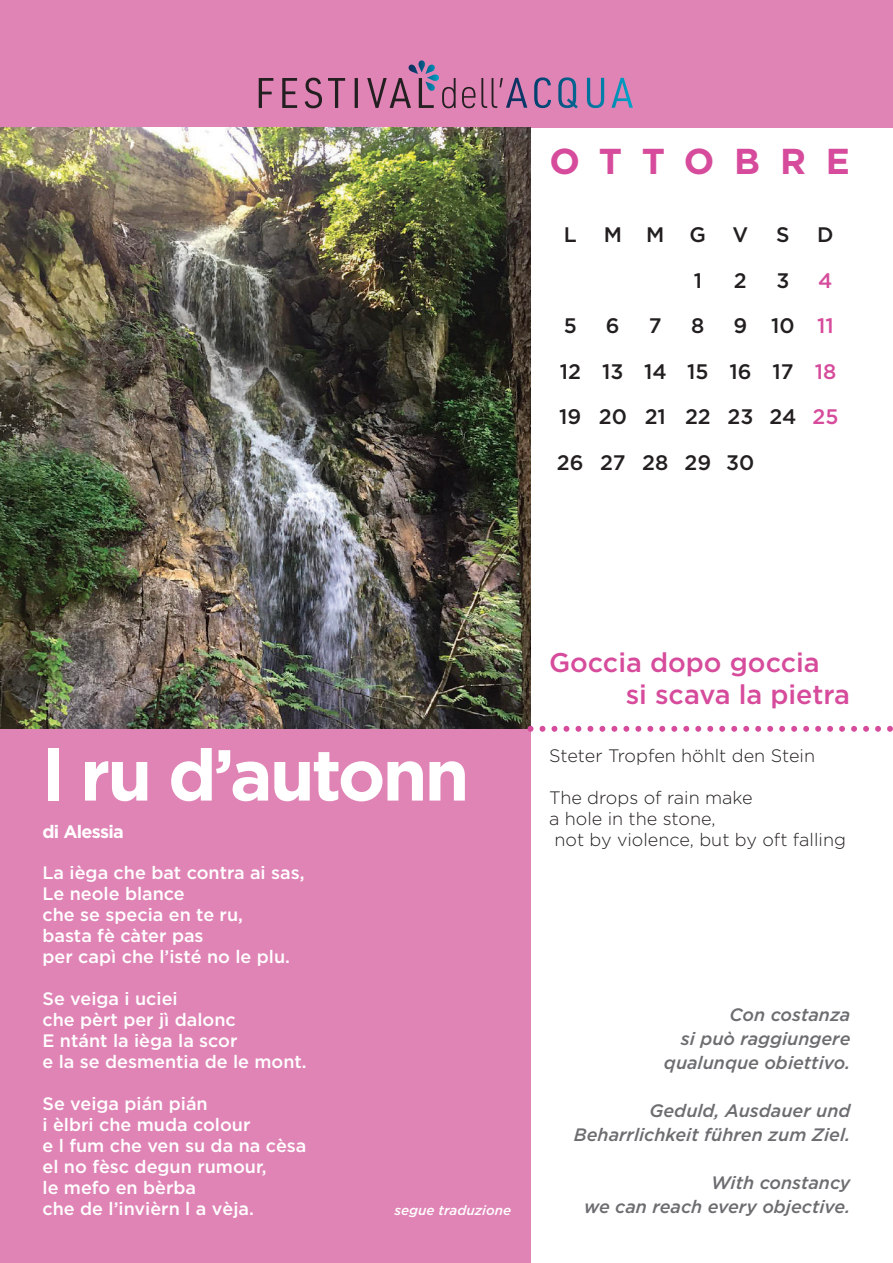
<style>
.page{position:relative;width:893px;height:1263px;background:#fff}
.page>*{position:absolute;margin:0;border:0;box-sizing:border-box;transform-origin:0 0}
.t1{font:700 72px "Gotham";letter-spacing:-.04em;color:#fff}
.t2{font:700 36px "Gotham";letter-spacing:.55em;color:#d64b9b}
.t3{font:500 27px/32.4px "Gotham";color:#d64b9b}
.t4{font:500 21px/45.6px "Gotham";color:#231f20}
.t5{font:500 21px "Gotham";color:#d64b9b}
.t6{font:500 18px/21px "Gotham";color:#fff}
.t7{font:italic 500 18px/24px "Gotham";color:#6c6d70;text-align:right}
.t8{font:300 18px "Gotham";color:#231f20}
.t9{font:700 18px "Gotham";letter-spacing:-.04em;color:#fff}
.t10{font:italic 500 13.5px "Gotham";color:#fff}
.s1{color:#d64b9b}
</style>
<div class="page">
<div style="left:0;top:571px;width:530px;height:692px;background:#e084b6"></div>
<div style="left:0;top:0;width:893px;height:128px;background:#e084b6"></div>
<img style="left:0;top:128px;width:530px;height:601px">
<svg style="left:527px;top:726px;width:366px;height:6px"></svg>
<svg style="left:587px;top:78px;width:17px;height:30px"></svg>
<svg style="left:558px;top:77px;width:20px;height:32px"></svg>
<svg style="left:534px;top:77px;width:17px;height:31px"></svg>
<svg style="left:611px;top:78px;width:22px;height:30px"></svg>
<svg style="left:259px;top:60px;width:268px;height:48px"></svg>
<h2 class="t2" style="left:550px;top:148px;width:302px">OTTOBRE</h2>
<p class="t4" style="left:564px;top:213px;width:14px">L</p>
<p class="t4" style="left:604px;top:213px;width:104px">M M G</p>
<p class="t4" style="left:732px;top:213px;width:17px">V</p>
<p class="t4" style="left:776px;top:213px;width:15px">S</p>
<p class="t4" style="left:817px;top:213px;width:18px">D</p>
<p class="t4" style="left:694px;top:259px;width:10px">1</p>
<p class="t4" style="left:734px;top:259px;width:14px">2</p>
<p class="t4" style="left:776px;top:259px;width:14px">3</p>
<p class="t5" style="left:818px;top:272px;width:16px">4</p>
<p class="t4" style="left:564px;top:304px;width:15px">5</p>
<p class="t4" style="left:606px;top:304px;width:15px">6</p>
<p class="t4" style="left:649px;top:304px;width:14px">7</p>
<p class="t4" style="left:691px;top:304px;width:15px">8</p>
<p class="t4" style="left:557px;top:304px;width:283px;text-indent:177px">9 10 <span class="s1">11<br></span>12 13 14 15 16 17 <span class="s1">18<br></span>19 20 21 22 23 24 <span class="s1">25<br></span>26 27 28 29 30</p>
<h1 class="t1" style="left:43px;top:748px;width:428px">l ru d’autonn</h1>
<p class="t9" style="left:43px;top:825px;width:83px">di Alessia</p>
<p class="t6" style="left:43px;top:863px;width:264px">La ièga che bat contra ai sas,<br>Le neole blance<br>che se specia en te ru,<br>basta fè càter pas<br>per capì che l’isté no le plu.</p>
<p class="t6" style="left:43px;top:989px;width:266px">Se veiga i uciei<br>che pèrt per jì dalonc<br>E ntánt la ièga la scor<br>e la se desmentia de le mont.</p>
<p class="t6" style="left:43px;top:1094px;width:265px">Se veiga pián pián<br>i èlbri che muda colour<br>e l fum che ven su da na cèsa el no fèsc degun rumour,<br>le mefo en bèrba<br>che de l’invièrn l a vèja.</p>
<p class="t10" style="left:394px;top:1205px;width:118px">segue traduzione</p>
<h3 class="t3" style="left:626px;top:648px;width:226px;text-indent:-77px">Goccia dopo goccia<br>si scava la pietra</h3>
<p class="t8" style="left:549px;top:749px;width:268px">Steter Tropfen höhlt den Stein</p>
<p class="t8" style="left:549px;top:791px;width:205px">The drops of rain make</p>
<p class="t8" style="left:549px;top:812px;width:168px">a hole in the stone,</p>
<p class="t8" style="left:554px;top:833px;width:293px">not by violence, but by oft falling</p>
<p class="t7" style="left:664px;top:1004px;width:188px">Con costanza<br>si può raggiungere qualunque obiettivo.</p>
<p class="t7" style="left:574px;top:1100px;width:278px">Geduld, Ausdauer und<br>Beharrlichkeit führen zum Ziel.</p>
<p class="t7" style="left:584px;top:1172px;width:268px">With constancy<br>we can reach every objective.</p>
</div>
